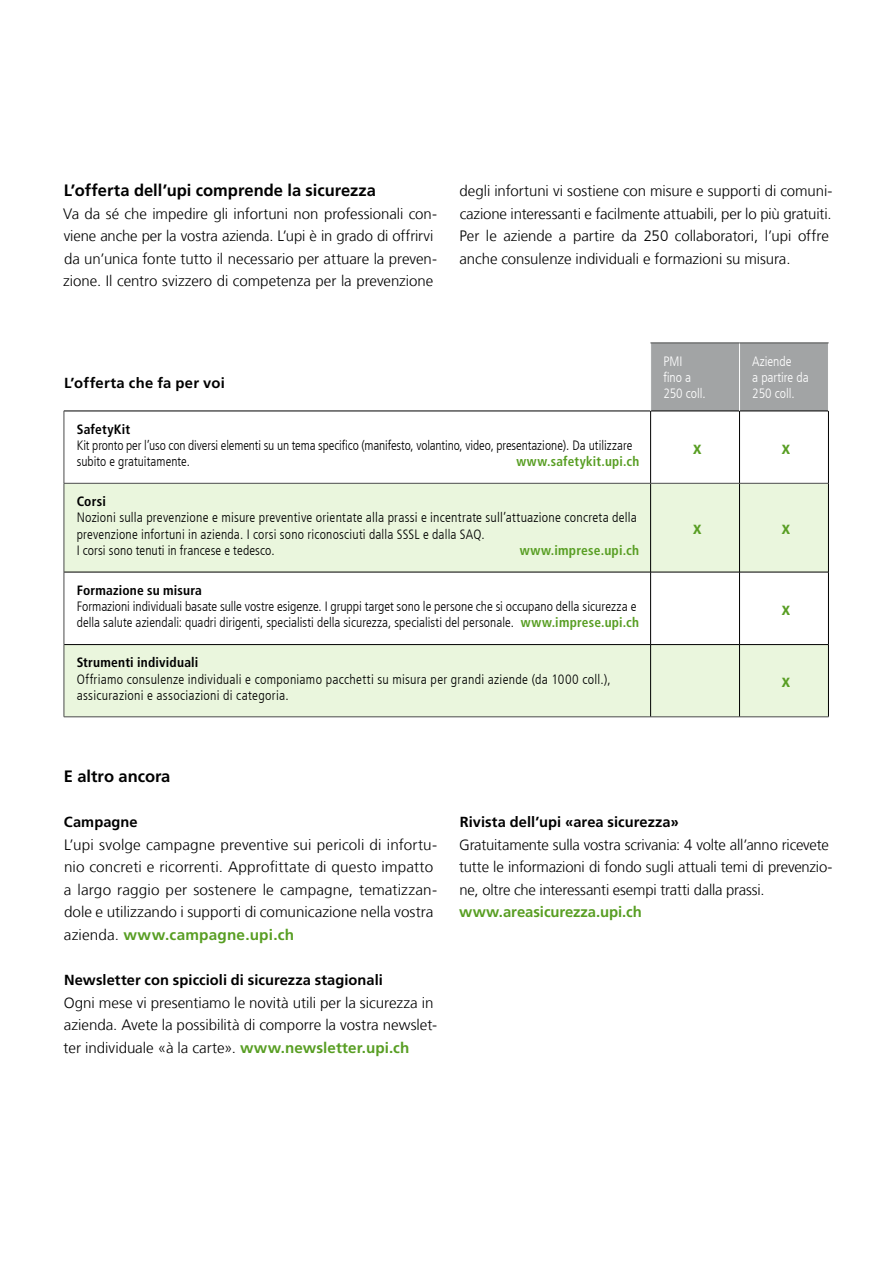
<style>
.page{position:relative;width:893px;height:1263px;background:#fff}
.page>*{position:absolute;margin:0;border:0;box-sizing:border-box;transform-origin:0 0}
.t1{font:700 condensed 18px "Frutiger LT Com";color:#589e23}
.t2{font:700 16.5px "Frutiger LT Com";color:#000}
.t3{font:300 15px/22.5px "Frutiger LT Com";letter-spacing:-.005em;color:#000}
.t4{font:700 15px "Frutiger LT Com";letter-spacing:-.005em;color:#589e23}
.t5{font:700 14.7px "Frutiger LT Com";letter-spacing:.005em;color:#000}
.t6{font:300 condensed 13.5px/16.2px "Frutiger LT Com";letter-spacing:.01em;color:#000}
.t7{font:700 condensed 13.5px "Frutiger LT Com";letter-spacing:.015em;color:#000}
.t8{font:300 condensed 13.5px/16.2px "Frutiger LT Com";color:#fff}
.t9{font:700 condensed 13.5px "Frutiger LT Com";letter-spacing:.02em;color:#589e23}
.s1{font-weight:700;color:#589e23}
</style>
<div class="page">
<div style="left:651px;top:344px;width:177px;height:67px;background:#a2a4a5"></div>
<svg style="left:65px;top:484px;width:763px;height:232px;fill:#eaf6dd"></svg>
<hr style="left:64px;top:411px;width:587px;height:1px;background:#000">
<hr style="left:651px;top:411px;width:88px;height:1px;background:#000">
<hr style="left:650px;top:411px;width:1px;height:72px;background:#000">
<hr style="left:739px;top:411px;width:90px;height:1px;background:#000">
<hr style="left:739px;top:411px;width:1px;height:72px;background:#000">
<hr style="left:828px;top:411px;width:1px;height:72px;background:#000">
<hr style="left:650px;top:483px;width:1px;height:89px;background:#000">
<hr style="left:739px;top:483px;width:1px;height:89px;background:#000">
<hr style="left:828px;top:483px;width:1px;height:89px;background:#000">
<hr style="left:64px;top:572px;width:587px;height:1px;background:#000">
<hr style="left:651px;top:572px;width:88px;height:1px;background:#000">
<hr style="left:650px;top:572px;width:1px;height:72px;background:#000">
<hr style="left:739px;top:572px;width:90px;height:1px;background:#000">
<hr style="left:739px;top:572px;width:1px;height:72px;background:#000">
<hr style="left:828px;top:572px;width:1px;height:72px;background:#000">
<hr style="left:64px;top:644px;width:587px;height:1px;background:#000">
<hr style="left:651px;top:644px;width:88px;height:1px;background:#000">
<hr style="left:650px;top:645px;width:1px;height:72px;background:#000">
<hr style="left:739px;top:644px;width:90px;height:1px;background:#000">
<hr style="left:739px;top:645px;width:1px;height:72px;background:#000">
<hr style="left:828px;top:645px;width:1px;height:72px;background:#000">
<hr style="left:739px;top:343px;width:1px;height:68px;background:#fff">
<hr style="left:64px;top:483px;width:1px;height:89px;background:#4a4b4b">
<hr style="left:64px;top:572px;width:1px;height:72px;background:#4a4b4b">
<hr style="left:64px;top:644px;width:1px;height:73px;background:#4a4b4b">
<hr style="left:64px;top:716px;width:587px;height:1px;background:#4a4b4b">
<hr style="left:651px;top:716px;width:88px;height:1px;background:#4a4b4b">
<hr style="left:739px;top:716px;width:90px;height:1px;background:#4a4b4b">
<hr style="left:650px;top:343px;width:89px;height:1px;background:#4a4b4b">
<hr style="left:739px;top:343px;width:90px;height:1px;background:#4a4b4b">
<hr style="left:64px;top:411px;width:1px;height:72px;background:#4a4b4b">
<hr style="left:64px;top:483px;width:587px;height:1px;background:#4a4b4b">
<hr style="left:651px;top:483px;width:88px;height:1px;background:#4a4b4b">
<hr style="left:739px;top:483px;width:89px;height:1px;background:#4a4b4b">
<p class="t2" style="left:64px;top:181px;width:314px">L’offerta dell’upi comprende la sicurezza</p>
<p class="t3" style="left:63px;top:202px;width:376px">Va da sé che impedire gli infortuni non professionali con&shy;viene anche per la vostra azienda. L’upi è in grado di offrirvi da un’unica fonte tutto il necessario per attuare la preven&shy;zione. Il centro svizzero di competenza per la prevenzione</p>
<p class="t3" style="left:459px;top:180px;width:375px">degli infortuni vi sostiene con misure e supporti di comuni&shy;cazione interessanti e facilmente attuabili, per lo più gratuiti.<br>Per le aziende a partire da 250 collaboratori, l’upi offre anche consulenze individuali e formazioni su misura.</p>
<p class="t5" style="left:64px;top:374px;width:162px">L’offerta che fa per voi</p>
<p class="t8" style="left:663px;top:353px;width:44px">PMI<br>fino a<br>250 coll.</p>
<p class="t8" style="left:752px;top:353px;width:58px">Aziende<br>a partire da<br>250 coll.</p>
<p class="t7" style="left:77px;top:421px;width:55px">SafetyKit</p>
<p class="t6" style="left:77px;top:437px;width:557px">Kit pronto per l’uso con diversi elementi su un tema specifico (manifesto, volantino, video, presentazione). Da utilizzare subito e gratuitamente.</p>
<p class="t9" style="left:516px;top:453px;width:124px">www.safetykit.upi.ch</p>
<p class="t7" style="left:77px;top:493px;width:31px">Corsi</p>
<p class="t6" style="left:77px;top:510px;width:562px">Nozioni sulla prevenzione e misure preventive orientate alla prassi e incentrate sull’attuazione concreta della prevenzione infortuni in azienda. I corsi sono riconosciuti dalla SSSL e dalla SAQ.<br>I corsi sono tenuti in francese e tedesco.</p>
<p class="t9" style="left:520px;top:542px;width:121px">www.imprese.upi.ch</p>
<p class="t1" style="left:693px;top:437px;width:10px">x</p>
<p class="t1" style="left:782px;top:437px;width:10px">x</p>
<p class="t1" style="left:693px;top:517px;width:10px">x</p>
<p class="t1" style="left:782px;top:517px;width:10px">x</p>
<p class="t7" style="left:77px;top:582px;width:127px">Formazione su misura</p>
<p class="t6" style="left:77px;top:598px;width:564px">Formazioni individuali basate sulle vostre esigenze. I gruppi target sono le persone che si occupano della sicurezza e della salute aziendali: quadri dirigenti, specialisti della sicurezza, specialisti del personale. <span class="s1">www.imprese.upi.ch</span></p>
<p class="t1" style="left:782px;top:598px;width:10px">x</p>
<p class="t7" style="left:77px;top:655px;width:123px">Strumenti individuali</p>
<p class="t6" style="left:77px;top:671px;width:536px">Offriamo consulenze individuali e componiamo pacchetti su misura per grandi aziende (da 1000 coll.), assicurazioni e associazioni di categoria.</p>
<p class="t1" style="left:782px;top:670px;width:10px">x</p>
<p class="t2" style="left:64px;top:767px;width:108px">E altro ancora</p>
<p class="t5" style="left:64px;top:813px;width:75px">Campagne</p>
<p class="t3" style="left:64px;top:833px;width:375px">L’upi svolge campagne preventive sui pericoli di infortu&shy;nio concreti e ricorrenti. Approfittate di questo impatto a largo raggio per sostenere le campagne, tematizzan&shy;dole e utilizzando i supporti di comunicazione nella vostra azienda. <span class="s1">www.campagne.upi.ch</span></p>
<p class="t5" style="left:64px;top:971px;width:320px">Newsletter con spiccioli di sicurezza stagionali</p>
<p class="t3" style="left:64px;top:991px;width:375px">Ogni mese vi presentiamo le novità utili per la sicurezza in azienda. Avete la possibilità di comporre la vostra newslet&shy;ter individuale «à la carte». <span class="s1">www.newsletter.upi.ch</span></p>
<p class="t5" style="left:460px;top:813px;width:221px">Rivista dell’upi «area sicurezza»</p>
<p class="t3" style="left:459px;top:833px;width:375px">Gratuitamente sulla vostra scrivania: 4 volte all’anno ricevete tutte le informazioni di fondo sugli attuali temi di prevenzio&shy;ne, oltre che interessanti esempi tratti dalla prassi.</p>
<p class="t4" style="left:459px;top:903px;width:184px">www.areasicurezza.upi.ch</p>
</div>
